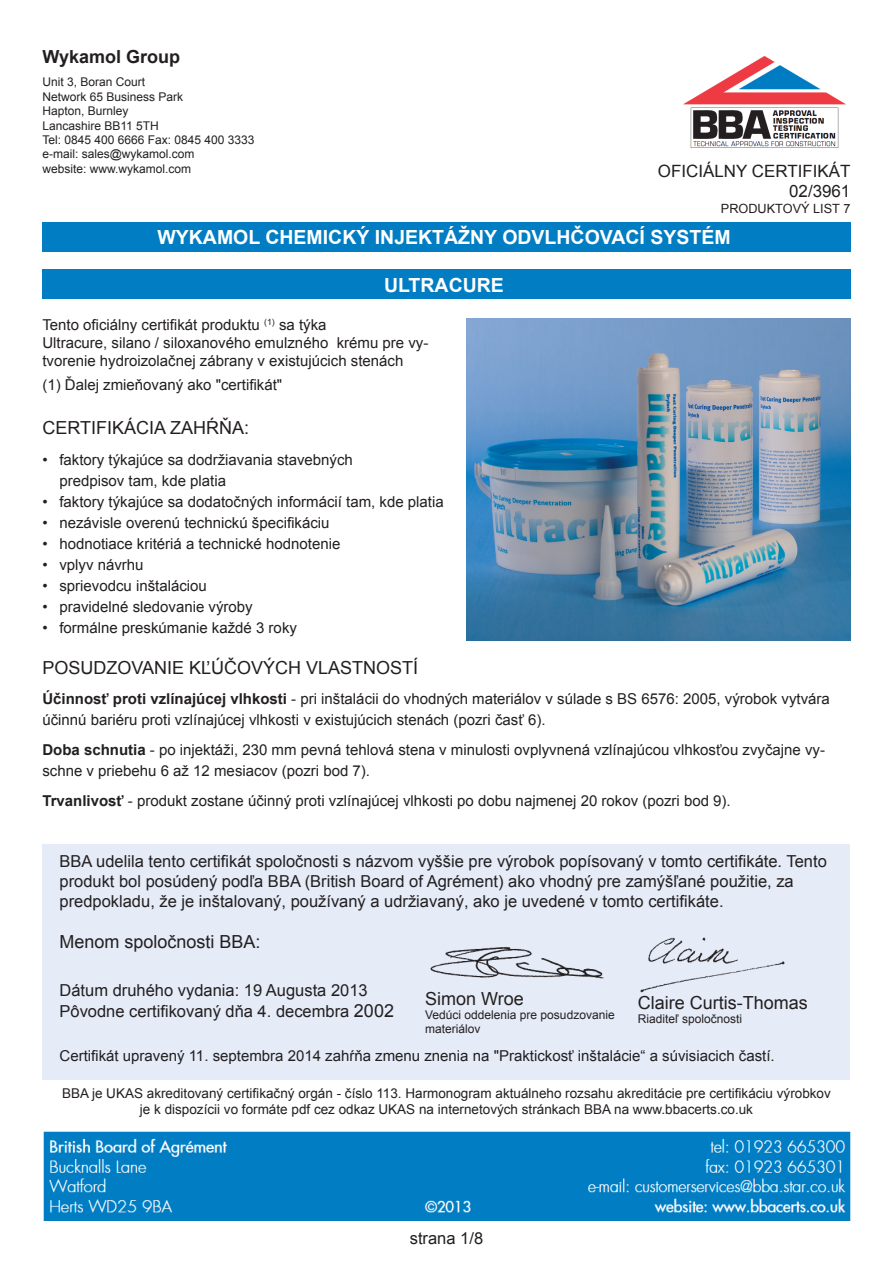
<style>
.page{position:relative;width:893px;height:1263px;background:#fff}
.page>*{position:absolute;margin:0;border:0;box-sizing:border-box;transform-origin:0 0}
.t1{font:700 19.5px "Arial";color:#fff}
.t2{font:18px "Arial";color:#231f20}
.t3{font:700 18px "Arial";color:#231f20}
.t4{font:16.95px "Arial";color:#231f20}
.t5{font:16.5px/19.8px "Arial";color:#231f20}
.t6{font:15px/21px "Arial";color:#231f20}
.t7{font:13.5px/16.2px "Arial";color:#231f20;text-align:center}
.t8{font:12.75px "Arial";color:#231f20}
.t9{font:12px/14.4px "Arial";color:#231f20}
.t10{font:8.7px "Arial";color:#231f20}
.s1{font-weight:700}
.s2{font-size:18px}
</style>
<div class="page">
<img style="left:683px;top:56px;width:163px;height:92px">
<img style="left:466px;top:319px;width:384px;height:321px">
<div style="left:42px;top:222px;width:809px;height:30px;background:#017dc3"></div>
<div style="left:42px;top:269px;width:809px;height:30px;background:#017dc3"></div>
<div style="left:42px;top:844px;width:808px;height:236px;background:#e5ebf7"></div>
<img style="left:430px;top:946px;width:174px;height:33px">
<img style="left:44px;top:1131px;width:806px;height:89px">
<img style="left:640px;top:937px;width:145px;height:56px">
<p class="t3" style="left:42px;top:45px;width:139px">Wykamol Group</p>
<p class="t9" style="left:42px;top:75px;width:104px">Unit 3, Boran Court</p>
<p class="t9" style="left:42px;top:90px;width:142px">Network 65 Business Park</p>
<p class="t9" style="left:42px;top:104px;width:88px">Hapton, Burnley</p>
<p class="t9" style="left:42px;top:118px;width:118px">Lancashire BB11 5TH</p>
<p class="t9" style="left:42px;top:133px;width:214px">Tel: 0845 400 6666 Fax: 0845 400 3333</p>
<p class="t9" style="left:42px;top:147px;width:154px">-e mail: sales@wykamol.com</p>
<p class="t9" style="left:42px;top:162px;width:150px">website: www.wykamol.com</p>
<p class="t4" style="left:658px;top:160px;width:194px">OFICIÁLNY CERTIFIKÁT</p>
<p class="t4" style="left:789px;top:180px;width:63px">02/3961</p>
<p class="t8" style="left:721px;top:200px;width:131px">PRODUKTOVÝ LIST 7</p>
<p class="t1" style="left:157px;top:224px;width:575px">WYKAMOL CHEMICKÝ INJEKTÁŽNY ODVLHČOVACÍ SYSTÉM</p>
<p class="t1" style="left:384px;top:272px;width:121px">ULTRACURE</p>
<p class="t10" style="left:264px;top:316px;width:12px">) 1(</p>
<p class="t6" style="left:42px;top:314px;width:219px">Tento oficiálny certifikát produktu</p>
<p class="t6" style="left:42px;top:350px;width:362px">tvorenie hydroizolačnej zábrany v existujúcich stenách</p>
<p class="t6" style="left:279px;top:314px;width:49px">sa týka</p>
<p class="t6" style="left:42px;top:332px;width:287px">Ultracure, silano / siloxanového emulzného</p>
<p class="t6" style="left:42px;top:375px;width:241px">1( ) Ďalej zmieňovaný ako "certifikát"</p>
<p class="t2" style="left:42px;top:415px;width:208px">CERTIFIKÁCIA ZAHŔŇA:</p>
<p class="t6" style="left:59px;top:450px;width:295px">faktory týkajúce sa dodržiavania stavebných</p>
<p class="t6" style="left:337px;top:332px;width:93px">krému pre vy-</p>
<p class="t6" style="left:42px;top:450px;width:7px">•</p>
<p class="t6" style="left:42px;top:492px;width:7px">•</p>
<p class="t6" style="left:59px;top:471px;width:168px">predpisov tam, kde platia</p>
<p class="t6" style="left:59px;top:492px;width:386px">faktory týkajúce sa dodatočných informácií tam, kde platia</p>
<p class="t6" style="left:42px;top:513px;width:7px">•</p>
<p class="t6" style="left:59px;top:513px;width:272px">nezávisle overenú technickú špecifikáciu</p>
<p class="t6" style="left:42px;top:534px;width:7px">•</p>
<p class="t6" style="left:59px;top:534px;width:282px">hodnotiace kritériá a technické hodnotenie</p>
<p class="t6" style="left:42px;top:555px;width:7px">•</p>
<p class="t6" style="left:59px;top:555px;width:86px">vplyv návrhu</p>
<p class="t6" style="left:42px;top:576px;width:7px">•</p>
<p class="t6" style="left:59px;top:576px;width:149px">sprievodcu inštaláciou</p>
<p class="t6" style="left:42px;top:597px;width:7px">•</p>
<p class="t6" style="left:59px;top:597px;width:195px">pravidelné sledovanie výroby</p>
<p class="t6" style="left:59px;top:618px;width:239px">formálne preskúmanie každé 3 roky</p>
<p class="t6" style="left:42px;top:618px;width:7px">•</p>
<p class="t2" style="left:42px;top:656px;width:377px">POSUDZOVANIE KĽÚČOVÝCH VLASTNOSTÍ</p>
<p class="t6" style="left:42px;top:689px;width:789px"><span class="s1">Účinnosť proti vzlínajúcej vlhkosti</span> - pri inštalácii do vhodných materiálov v súlade s BS 6576: 2005, výrobok vytvára účinnú bariéru proti vzlínajúcej vlhkosti v existujúcich stenách (pozri časť .(6</p>
<p class="t6" style="left:42px;top:761px;width:329px">schne v priebehu 6 až 12 mesiacov (pozri bod .(7</p>
<p class="t6" style="left:42px;top:740px;width:784px"><span class="s1">Doba schnutia</span> - po injektáži, 230 mm pevná tehlová stena v minulosti ovplyvnená vzlínajúcou vlhkosťou zvyčajne vy-</p>
<p class="t6" style="left:42px;top:791px;width:690px"><span class="s1">Trvanlivosť</span> - produkt zostane účinný proti vzlínajúcej vlhkosti po dobu najmenej 20 rokov (pozri bod .(9</p>
<p class="t5" style="left:60px;top:852px;width:769px">BBA udelila tento certifikát spoločnosti s názvom vyššie pre výrobok popísovaný v tomto certifikáte. Tento produkt bol posúdený podľa BBA (British Board of Agrément) ako vhodný pre zamýšľané použitie, za predpokladu, že je inštalovaný, používaný a udržiavaný, ako je uvedené v tomto certifikáte.</p>
<p class="t2" style="left:60px;top:930px;width:203px">Menom spoločnosti BBA:</p>
<p class="t5" style="left:60px;top:980px;width:310px">Dátum druhého vydania: 19 Augusta 2013</p>
<p class="t5" style="left:60px;top:1002px;width:336px">Pôvodne certifikovaný dňa 4. decembra <span class="s2">2002</span></p>
<p class="t6" style="left:60px;top:1045px;width:717px">Certifikát upravený 11. septembra 2014 zahŕňa zmenu znenia na "Praktickosť inštalácie“ a súvisiacich častí.</p>
<p class="t7" style="left:62px;top:1085px;width:770px">BBA je UKAS akreditovaný certifikačný orgán - číslo 113. Harmonogram aktuálneho rozsahu akreditácie pre certifikáciu výrobkov je k dispozícii vo formáte pdf cez odkaz UKAS na internetových stránkach BBA na www.bbacerts.co.uk</p>
<p class="t2" style="left:425px;top:986px;width:100px">Simon Wroe</p>
<p class="t9" style="left:425px;top:1008px;width:191px">Vedúci oddelenia pre posudzovanie materiálov</p>
<p class="t2" style="left:638px;top:991px;width:172px">Claire Curtis-Thomas</p>
<p class="t9" style="left:638px;top:1012px;width:106px">Riaditeľ spoločnosti</p>
<p class="t5" style="left:410px;top:1228px;width:75px">strana 1/8</p>
</div>
